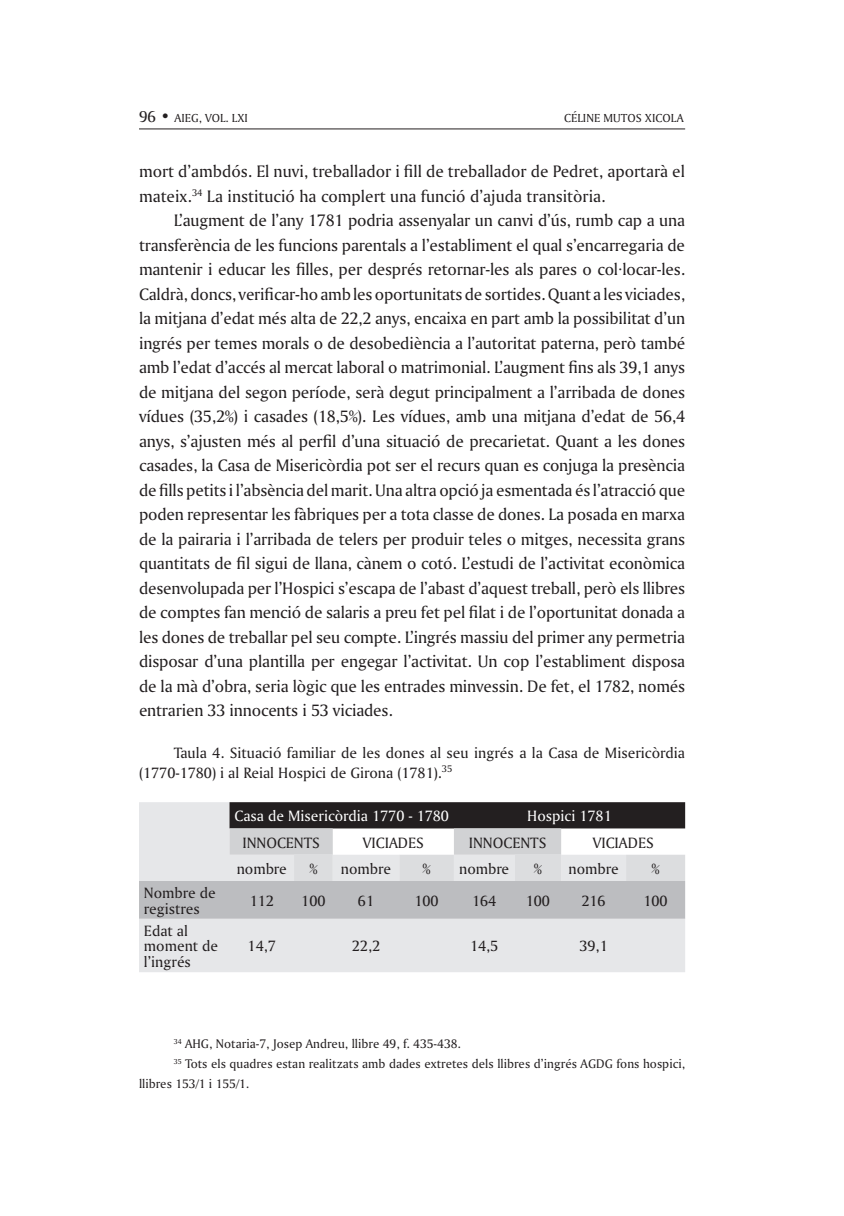
<style>
.page{position:relative;width:844px;height:1216px;background:#fff}
.page>*{position:absolute;margin:0;border:0;box-sizing:border-box;transform-origin:0 0}
.t1{font:17.5px/24.5px "Amerigo BT Roman A";color:#231f20}
.t2{font:15.75px/15.8px "Amerigo BT Roman A";color:#231f20}
.t3{font:15.75px "Amerigo BT Roman A";color:#fff}
.notes_peus_de_pagina{font:13.12px/20.1px "Amerigo BT Roman A";letter-spacing:.005em;color:#231f20}
.t4{font:12.25px "Amerigo BT Roman A";color:#231f20}
.s1{font-size:16.62px}
</style>
<div class="page">
<hr style="left:139px;top:129px;width:546px;height:1px;background:#231f20">
<div style="left:139px;top:918px;width:546px;height:54px;background:#e6e7e9"></div>
<svg style="left:139px;top:802px;width:546px;height:116px;background:#b3b3b5"></svg>
<p class="t4" style="left:139px;top:110px;width:110px"><span class="s1">96 •</span> AIEG, VOL. LXI</p>
<p class="t4" style="left:564px;top:110px;width:121px">CÉLINE MUTOS XICOLA</p>
<p class="t1" style="left:139px;top:159px;width:547px">mort d’ambdós. El nuvi, treballador i fill de treballador de Pedret, aportarà el mateix.<sup>34</sup> La institució ha complert una funció d’ajuda transitòria.</p>
<p class="t1" style="left:139px;top:208px;width:547px;text-align:justify;text-indent:35px">L’augment de l’any 1781 podria assenyalar un canvi d’ús, rumb cap a una transferència de les funcions parentals a l’establiment el qual s’encarregaria de mantenir i educar les filles, per després retornar-les als pares o col·locar-les.<br>Caldrà, doncs, verificar-ho amb les oportunitats de sortides. Quant a les viciades, la mitjana d’edat més alta de 22,2 anys, encaixa en part amb la possibilitat d’un ingrés per temes morals o de desobediència a l’autoritat paterna, però també amb l’edat d’accés al mercat laboral o matrimonial. L’augment fins als 39,1 anys de mitjana del segon període, serà degut principalment a l’arribada de dones vídues (35,2%) i casades (18,5%). Les vídues, amb una mitjana d’edat de 56,4 anys, s’ajusten més al perfil d’una situació de precarietat. Quant a les dones casades, la Casa de Misericòrdia pot ser el recurs quan es conjuga la presència de fills petits i l’absència del marit. Una altra opció ja esmentada és l’atracció que poden representar les fàbriques per a tota classe de dones. La posada en marxa de la pairaria i l’arribada de telers per produir teles o mitges, necessita grans quantitats de fil sigui de llana, cànem o cotó. L’estudi de l’activitat econòmica desenvolupada per l’Hospici s’escapa de l’abast d’aquest treball, però els llibres de comptes fan menció de salaris a preu fet pel filat i de l’oportunitat donada a les dones de treballar pel seu compte. L’ingrés massiu del primer any permetria disposar d’una plantilla per engegar l’activitat. Un cop l’establiment disposa de la mà d’obra, seria lògic que les entrades minvessin. De fet, el 1782, només entrarien 33 innocents i 53 viciades.</p>
<p class="t2" style="left:139px;top:743px;width:547px;line-height:19.2px;text-indent:35px">Taula 4. Situació familiar de les dones al seu ingrés a la Casa de Misericòrdia (1770-1780) i al Reial Hospici de Girona (1781).<sup>35</sup></p>
<p class="t3" style="left:234px;top:806px;width:216px">Casa de Misericòrdia 1770 - 1780</p>
<p class="t3" style="left:527px;top:806px;width:86px">Hospici 1781</p>
<p class="t2" style="left:242px;top:834px;width:79px">INNOCENTS</p>
<p class="t2" style="left:363px;top:834px;width:62px">VICIADES</p>
<p class="t2" style="left:468px;top:834px;width:79px">INNOCENTS</p>
<p class="t2" style="left:592px;top:834px;width:62px">VICIADES</p>
<p class="t2" style="left:236px;top:860px;width:52px">nombre</p>
<p class="t2" style="left:309px;top:860px;width:10px">%</p>
<p class="t2" style="left:341px;top:860px;width:52px">nombre</p>
<p class="t2" style="left:422px;top:860px;width:10px">%</p>
<p class="t2" style="left:459px;top:860px;width:52px">nombre</p>
<p class="t2" style="left:533px;top:860px;width:10px">%</p>
<p class="t2" style="left:568px;top:860px;width:52px">nombre</p>
<p class="t2" style="left:651px;top:860px;width:10px">%</p>
<p class="t2" style="left:144px;top:884px;width:73px">Nombre de registres</p>
<p class="t2" style="left:249px;top:892px;width:26px">112</p>
<p class="t2" style="left:301px;top:892px;width:26px">100</p>
<p class="t2" style="left:358px;top:892px;width:18px">61</p>
<p class="t2" style="left:414px;top:892px;width:26px">100</p>
<p class="t2" style="left:472px;top:892px;width:26px">164</p>
<p class="t2" style="left:525px;top:892px;width:26px">100</p>
<p class="t2" style="left:581px;top:892px;width:26px">216</p>
<p class="t2" style="left:643px;top:892px;width:26px">100</p>
<p class="t2" style="left:144px;top:922px;width:76px">Edat al moment de l’ingrés</p>
<p class="t2" style="left:247px;top:937px;width:30px">14,7</p>
<p class="t2" style="left:352px;top:937px;width:30px">22,2</p>
<p class="t2" style="left:470px;top:937px;width:30px">14,5</p>
<p class="t2" style="left:579px;top:937px;width:30px">39,1</p>
<p class="notes_peus_de_pagina" style="left:174px;top:1033px;width:288px"><sup>34</sup> AHG, Notaria-7, Josep Andreu, llibre 49, f. 435-438.</p>
<p class="notes_peus_de_pagina" style="left:139px;top:1053px;width:547px;text-indent:35px"><sup>35</sup> Tots els quadres estan realitzats amb dades extretes dels llibres d’ingrés AGDG fons hospici, llibres 153/1 i 155/1.</p>
</div>
